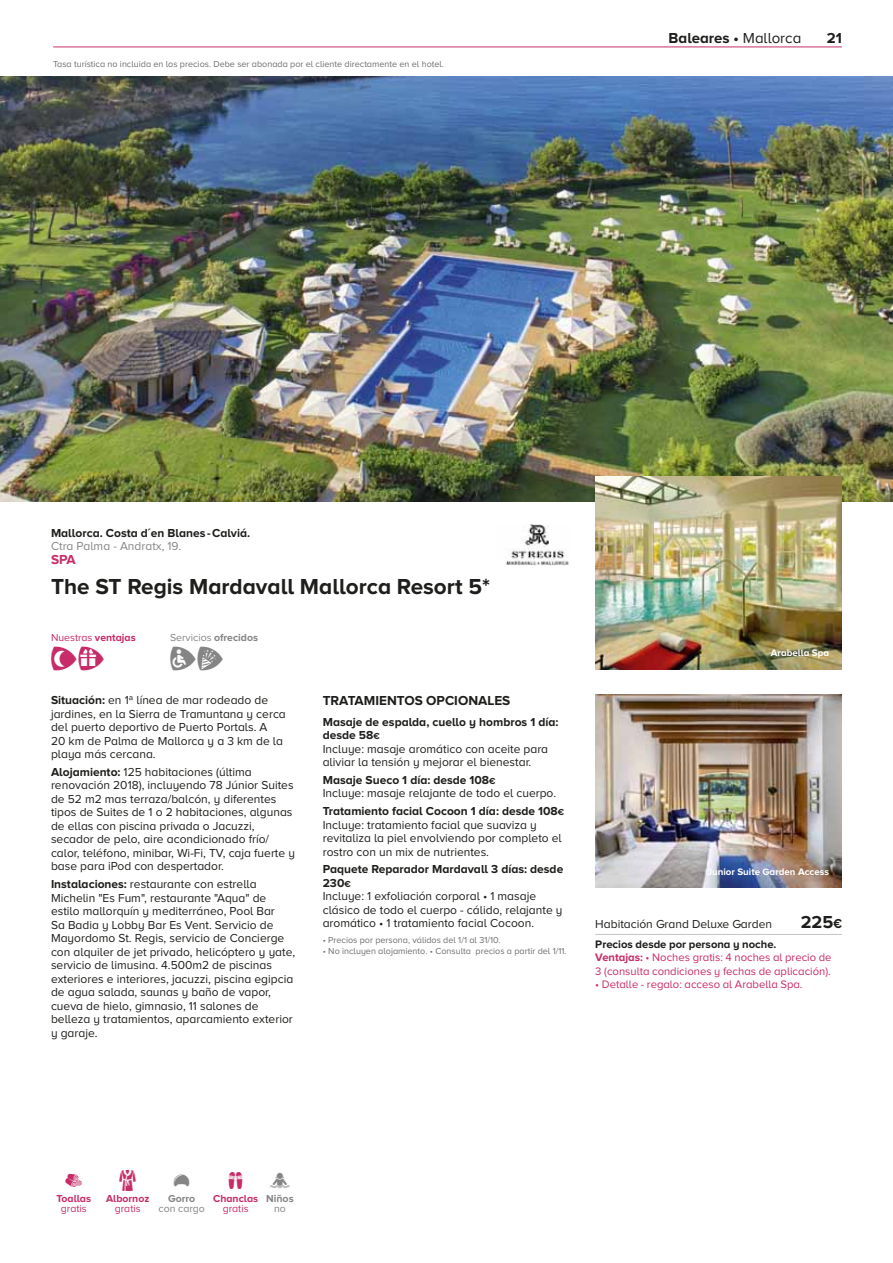
<style>
.page{position:relative;width:893px;height:1263px;background:#fff}
.page>*{position:absolute;margin:0;border:0;box-sizing:border-box;transform-origin:0 0}
.t1{font:600 24px "Tourmundial";color:#c72c69}
.t2{font:600 24px "Tourmundial";color:#858585}
.t3{font:24px "Tourmundial";color:#c72c69;scale:.95 1}
.t4{font:24px "Tourmundial";color:#858585;scale:.95 1}
.t5{font:700 22.5px "Proxima Nova A";color:#1e1e1c}
.t6{font:700 18px "Proxima Nova A";color:#1e1e1c}
.t7{font:700 15px "Proxima Nova A";color:#1e1e1c}
.t8{font:700 13.5px "Proxima Nova A";color:#1e1e1c}
.t9{font:700 13.5px "Proxima Nova A";color:#c72c69}
.t10{font:12px/13.5px "Proxima Nova A";color:#1e1e1c}
.t11{font:700 12px "Proxima Nova A";color:#1e1e1c}
.t12{font:12px "Proxima Nova A";color:#858585}
.t13{font:11.25px/13.5px "Proxima Nova A";color:#c72c69}
.t14{font:10.5px "Proxima Nova A";color:#c72c69}
.t15{font:10.5px "Proxima Nova A";color:#858585}
.t16{font:700 10.5px "Proxima Nova A";color:#c72c69}
.t17{font:700 10.5px "Proxima Nova A";color:#858585}
.t18{font:700 9.75px "Proxima Nova A";color:#fff}
.t19{font:9px "Proxima Nova A";color:#6e6e6d}
.s1{font-weight:400}
.s2{font-weight:700}
.s3{font-weight:700;font-size:9px}
.s4{font-size:13.5px}
.s5{font-weight:700;color:#1e1e1c}
</style>
<div class="page">
<hr style="left:53px;top:47px;width:789px;height:1px;background:#c72c69">
<img style="left:0;top:77px;width:893px;height:425px">
<img style="left:595px;top:476px;width:247px;height:193px">
<img style="left:595px;top:695px;width:247px;height:192px">
<img style="left:506px;top:524px;width:63px;height:41px">
<hr style="left:595px;top:934px;width:247px;height:1px;background:#c4c5c5">
<p class="t19" style="left:53px;top:61px;width:392px">Tasa turística no incluida en los precios. Debe ser abonada por el cliente directamente en el hotel.</p>
<p class="t7" style="left:669px;top:33px;width:134px">Baleares • <span class="s1">Mallorca</span></p>
<p class="t7" style="left:827px;top:33px;width:17px">21</p>
<p class="t11" style="left:51px;top:529px;width:201px">Mallorca. Costa d´en Blanes - Calviá.</p>
<p class="t12" style="left:51px;top:542px;width:132px">Ctra Palma - Andratx, 19.</p>
<p class="t9" style="left:51px;top:555px;width:26px">SPA</p>
<h2 class="t5" style="left:51px;top:579px;width:440px">The ST Regis Mardavall Mallorca Resort 5*</h2>
<p class="t14" style="left:51px;top:634px;width:86px">Nuestras <span class="s2">ventajas</span></p>
<h1 class="t3" style="left:51px;top:647px;width:57px">OR</h1>
<p class="t15" style="left:170px;top:634px;width:90px">Servicios <span class="s2">ofrecidos</span></p>
<h1 class="t4" style="left:170px;top:647px;width:57px">UC</h1>
<p class="t10" style="left:51px;top:695px;width:236px"><span class="s2">Situación:</span> en 1ª línea de mar rodeado de jardines, en la Sierra de Tramuntana y cerca del puerto deportivo de Puerto Portals. A<br>20 km de Palma de Mallorca y a 3 km de la playa más cercana.</p>
<p class="t10" style="left:51px;top:767px;width:245px"><span class="s2">Alojamiento:</span> 125 habitaciones (última renovación 2018), incluyendo 78 Júnior Suites de 52 m2 mas terraza/balcón, y diferentes tipos de Suites de 1 o 2 habitaciones, algunas de ellas con piscina privada o Jacuzzi, secador de pelo, aire acondicionado frío/ calor, teléfono, minibar, Wi-Fi, TV, caja fuerte y base para iPod con despertador.</p>
<p class="t10" style="left:51px;top:879px;width:246px"><span class="s2">Instalaciones:</span> restaurante con estrella Michelin "Es Fum", restaurante "Aqua" de estilo mallorquín y mediterráneo, Pool Bar<br>Sa Badia y Lobby Bar Es Vent. Servicio de Mayordomo St. Regis, servicio de Concierge con alquiler de jet privado, helicóptero y yate, servicio de limusina. 4.500m2 de piscinas exteriores e interiores, jacuzzi, piscina egipcia de agua salada, saunas y baño de vapor, cueva de hielo, gimnasio, 11 salones de belleza y tratamientos, aparcamiento exterior y garaje.</p>
<p class="t8" style="left:323px;top:697px;width:189px">TRATAMIENTOS OPCIONALES</p>
<p class="t10" style="left:323px;top:716px;width:237px"><span class="s2">Masaje de espalda, cuello y hombros 1 día: desde 58</span><span class="s3">€<br></span>Incluye: masaje aromático con aceite para aliviar la tensión y mejorar el bienestar.</p>
<p class="t10" style="left:323px;top:775px;width:235px"><span class="s2">Masaje Sueco 1 día: desde 108</span><span class="s3">€<br></span>Incluye: masaje relajante de todo el cuerpo.</p>
<p class="t10" style="left:323px;top:806px;width:243px"><span class="s2">Tratamiento facial Cocoon 1 día: desde 108</span><span class="s3">€ </span>Incluye: tratamiento facial que suaviza y revitaliza la piel envolviendo por completo el rostro con un mix de nutrientes.</p>
<p class="t10" style="left:323px;top:864px;width:242px"><span class="s2">Paquete Reparador Mardavall 3 días: desde 230</span><span class="s3">€<br></span>Incluye: 1 exfoliación corporal • 1 masaje clásico de todo el cuerpo - cálido, relajante y aromático • 1 tratamiento facial Cocoon.</p>
<p class="t19" style="left:323px;top:937px;width:179px">• Precios por persona, válidos del 1/1 al 31/10.</p>
<p class="t19" style="left:323px;top:948px;width:245px">• No incluyen alojamiento. • Consulta precios a partir del 1/11.</p>
<p class="t18" style="left:771px;top:650px;width:60px">Arabella Spa</p>
<p class="t18" style="left:707px;top:868px;width:123px">Junior Suite Garden Access</p>
<p class="t10" style="left:595px;top:919px;width:178px">Habitación Grand Deluxe Garden</p>
<h3 class="t6" style="left:801px;top:916px;width:43px">225<span class="s4">€</span></h3>
<p class="t13" style="left:595px;top:938px;width:238px"><span class="s5">Precios desde por persona y noche.<br></span><span class="s2">Ventajas:</span> • Noches gratis: 4 noches al precio de<br>3 (consulta condiciones y fechas de aplicación).</p>
<p class="t13" style="left:595px;top:979px;width:209px">• Detalle - regalo: acceso al Arabella Spa.</p>
<h1 class="t1" style="left:60px;top:1168px;width:28px">T</h1>
<p class="t14" style="left:61px;top:1205px;width:27px">gratis</p>
<p class="t16" style="left:56px;top:1195px;width:36px">Toallas</p>
<h1 class="t1" style="left:114px;top:1168px;width:28px">A</h1>
<p class="t14" style="left:115px;top:1205px;width:27px">gratis</p>
<p class="t16" style="left:106px;top:1195px;width:45px">Albornoz</p>
<h1 class="t2" style="left:168px;top:1168px;width:28px">G</h1>
<p class="t15" style="left:158px;top:1205px;width:48px">con cargo</p>
<p class="t17" style="left:168px;top:1195px;width:29px">Gorro</p>
<h1 class="t1" style="left:222px;top:1168px;width:28px">Z</h1>
<p class="t14" style="left:223px;top:1205px;width:27px">gratis</p>
<p class="t16" style="left:213px;top:1195px;width:47px">Chanclas</p>
<h1 class="t2" style="left:266px;top:1168px;width:28px">N</h1>
<p class="t15" style="left:274px;top:1205px;width:13px">no</p>
<p class="t17" style="left:266px;top:1195px;width:29px">Niños</p>
</div>
